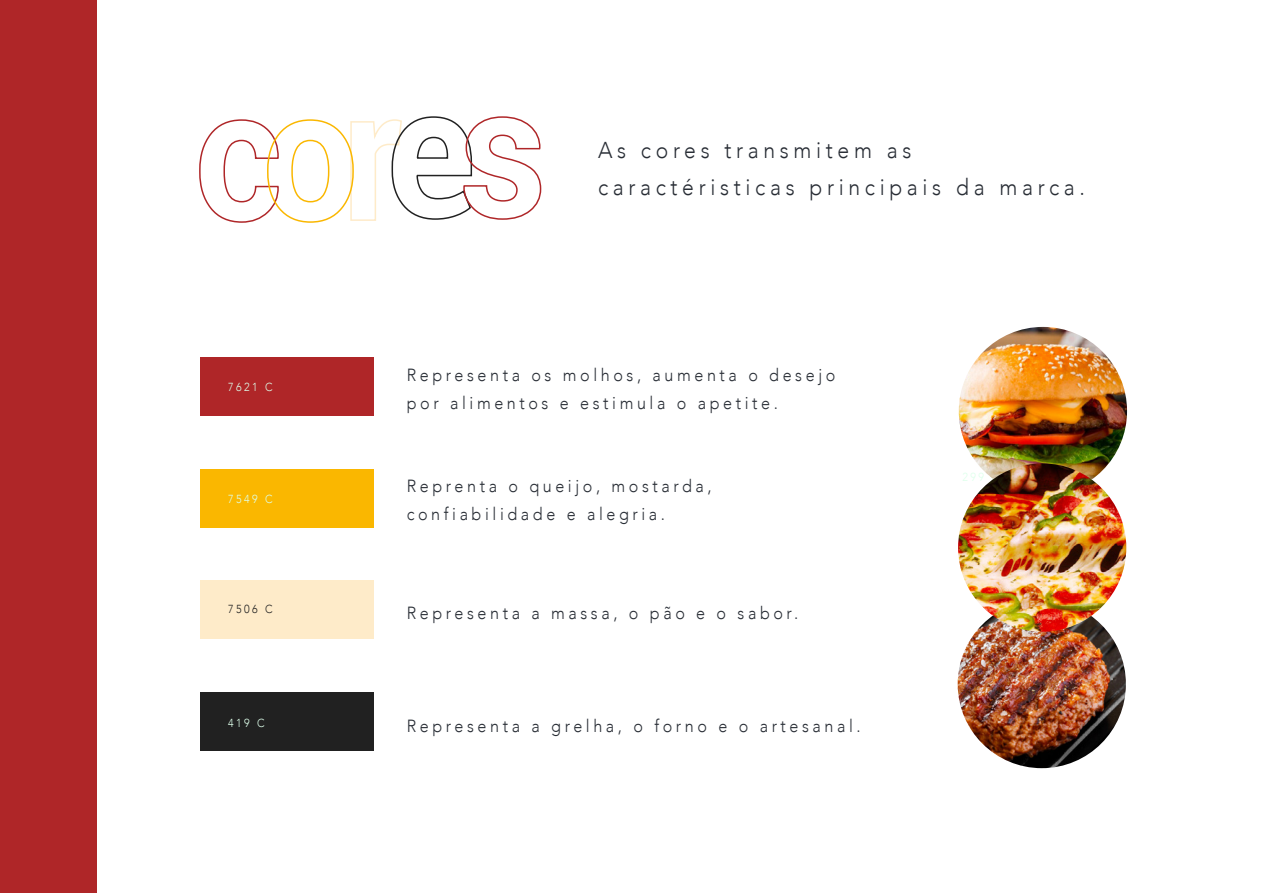
<style>
.page{position:relative;width:1263px;height:893px;background:#fff}
.page>*{position:absolute;margin:0;border:0;box-sizing:border-box;transform-origin:0 0}
.t1{font:300 22.95px/36.9px "Avenir";letter-spacing:.22em;color:#282d35;scale:.92 1}
.t2{font:300 17.55px/28.2px "Avenir";letter-spacing:.22em;color:#282d35;scale:.92 1}
.t3{font:300 11.7px "Avenir";letter-spacing:.22em;color:#deffeb;scale:.92 1}
.t4{font:300 11.7px "Avenir";color:#212121;scale:.92 1}
</style>
<div class="page">
<div style="left:200px;top:357px;width:174px;height:59px;background:#af2628"></div>
<div style="left:200px;top:469px;width:174px;height:59px;background:#fab700"></div>
<div style="left:200px;top:580px;width:174px;height:59px;background:#feebc9"></div>
<div style="left:200px;top:692px;width:174px;height:59px;background:#212121"></div>
<div style="left:0;top:0;width:97px;height:893px;background:#af2628"></div>
<img style="left:959px;top:327px;width:168px;height:168px;border-radius:84px">
<img style="left:958px;top:600px;width:168px;height:168px;border-radius:84px">
<img style="left:958px;top:463px;width:168px;height:169px;border-radius:84px">
<svg style="left:199px;top:116px;width:343px;height:107px"></svg>
<p class="t3" style="left:228px;top:380px;width:50px">7621 C</p>
<p class="t3" style="left:228px;top:492px;width:50px">7549 C</p>
<p class="t4" style="left:228px;top:602px;width:50px">7506 C</p>
<p class="t3" style="left:228px;top:716px;width:41px">419 C</p>
<h1 class="t1" style="left:598px;top:132px;width:531px">As cores transmitem as caractéristicas principais da marca.</h1>
<p class="t2" style="left:407px;top:361px;width:467px">Representa os molhos, aumenta o desejo por alimentos e estimula o apetite.</p>
<p class="t2" style="left:407px;top:472px;width:333px">Reprenta o queijo, mostarda, confiabilidade e alegria.</p>
<p class="t2" style="left:407px;top:599px;width:427px">Representa a massa, o pão e o sabor.</p>
<p class="t2" style="left:407px;top:712px;width:495px">Representa a grelha, o forno e o artesanal.</p>
<p class="t3" style="left:962px;top:470px;width:41px">299 C</p>
</div>
